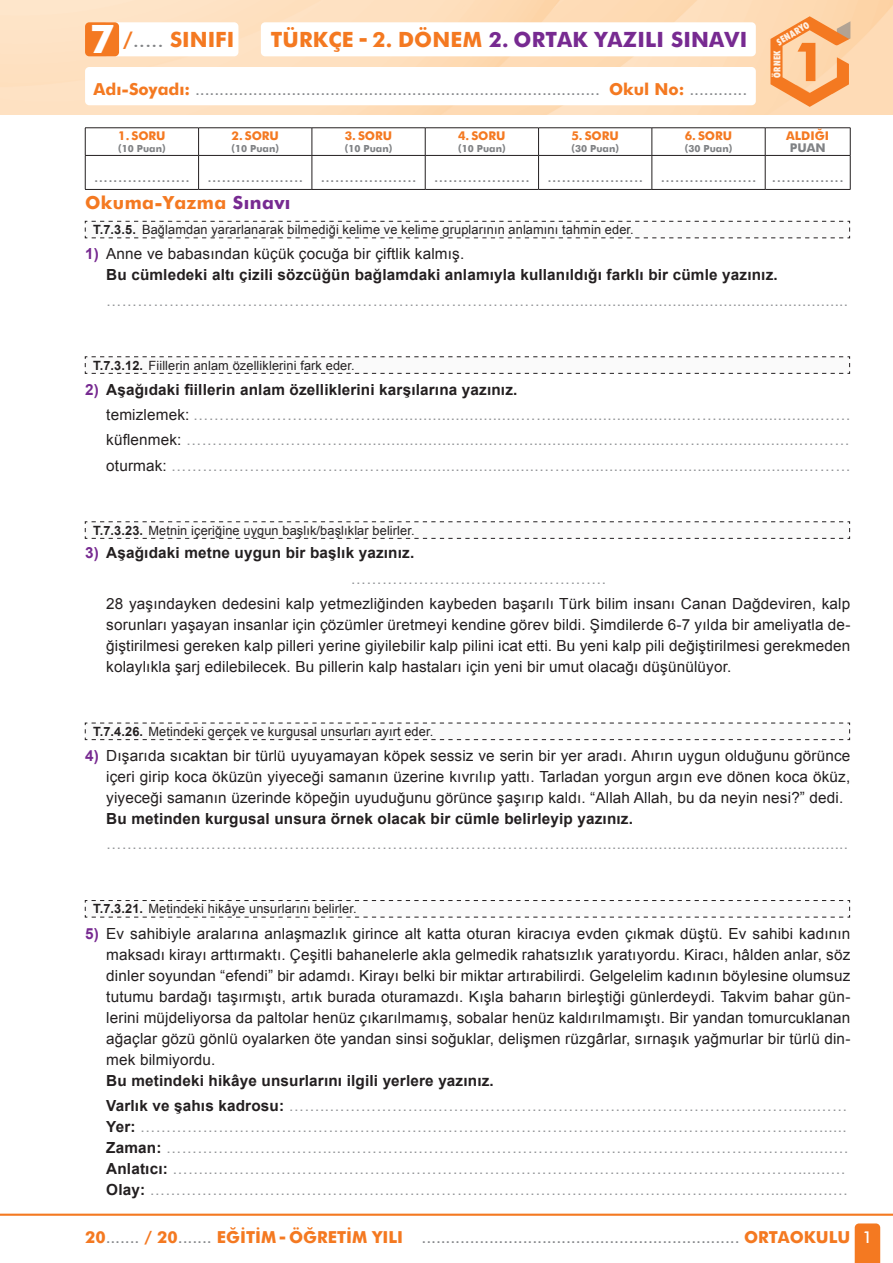
<style>
.page{position:relative;width:893px;height:1263px;background:#fff}
.page>*{position:absolute;margin:0;border:0;box-sizing:border-box;transform-origin:0 0}
.t1{font:700 54px "Futura BT";color:#f47921}
.t2{font:700 21px "Futura BT";letter-spacing:.01em;color:#772a91}
.t3{font:700 21px "Futura BT";color:#f47921}
.t4{font:700 18px "Futura BT";letter-spacing:.025em;color:#f47921}
.t5{font:500 16.5px "Futura BT";color:#808285}
.t6{font:15.3px/21px "Arial";letter-spacing:.01em;color:#231f20;text-align:justify}
.t7{font:15.3px/25.2px "Arial";letter-spacing:.01em;color:#939598}
.t8{font:700 15.3px/25.2px "Arial";letter-spacing:.01em;color:#231f20}
.t9{font:12.75px "Arial";letter-spacing:.01em;color:#231f20}
.t10{font:700 12px "Futura BT";color:#f47921}
.t11{font:700 12px "Futura BT";color:#808285}
.t12{font:700 9.75px "Futura BT";color:#808285}
.t13{font:800 condensed 9px "Futura";letter-spacing:.025em;color:#feefe1}
.s1{font-size:39px;color:#fff}
.s2{font-weight:500;color:#808285}
.s3{color:#f47921}
.s4{font-weight:700;color:#f47921}
.s5{color:#772a91}
.s6{font-weight:700}
.s7{font-weight:400}
.s8{font-weight:700;color:#772a91}
.s9{font-weight:700;color:#231f20}
.s10{color:#231f20}
.s11{font-weight:400;color:#939598}
.s12{color:#fff}
</style>
<div class="page">
<hr style="left:0;top:1213px;width:893px;height:3px;background:#f47921">
<svg style="left:855px;top:1223px;width:25px;height:40px"></svg>
<svg style="left:770px;top:16px;width:80px;height:91px;background:#f8b67d"></svg>
<div style="left:85px;top:22px;width:34px;height:34px;background:#f47921;border-radius:4px"></div>
<svg style="left:85px;top:221px;width:765px;height:18px"></svg>
<svg style="left:85px;top:356px;width:765px;height:18px"></svg>
<svg style="left:85px;top:900px;width:765px;height:18px"></svg>
<svg style="left:85px;top:521px;width:765px;height:18px"></svg>
<svg style="left:85px;top:723px;width:765px;height:17px"></svg>
<svg style="left:85px;top:128px;width:766px;height:27px"></svg>
<hr style="left:85px;top:155px;width:114px;height:1px;background:#231f20">
<hr style="left:85px;top:156px;width:1px;height:33px;background:#231f20">
<hr style="left:199px;top:155px;width:113px;height:1px;background:#231f20">
<hr style="left:198px;top:156px;width:1px;height:33px;background:#231f20">
<hr style="left:312px;top:155px;width:113px;height:1px;background:#231f20">
<hr style="left:312px;top:156px;width:1px;height:33px;background:#231f20">
<hr style="left:425px;top:155px;width:114px;height:1px;background:#231f20">
<hr style="left:425px;top:156px;width:1px;height:33px;background:#231f20">
<hr style="left:539px;top:155px;width:113px;height:1px;background:#231f20">
<hr style="left:538px;top:156px;width:1px;height:33px;background:#231f20">
<hr style="left:652px;top:155px;width:113px;height:1px;background:#231f20">
<hr style="left:652px;top:156px;width:1px;height:33px;background:#231f20">
<hr style="left:765px;top:155px;width:85px;height:1px;background:#231f20">
<hr style="left:765px;top:156px;width:1px;height:33px;background:#231f20">
<hr style="left:850px;top:156px;width:1px;height:33px;background:#231f20">
<hr style="left:85px;top:189px;width:114px;height:1px;background:#231f20">
<hr style="left:199px;top:189px;width:113px;height:1px;background:#231f20">
<hr style="left:312px;top:189px;width:113px;height:1px;background:#231f20">
<hr style="left:425px;top:189px;width:114px;height:1px;background:#231f20">
<hr style="left:539px;top:189px;width:113px;height:1px;background:#231f20">
<hr style="left:652px;top:189px;width:113px;height:1px;background:#231f20">
<hr style="left:765px;top:189px;width:85px;height:1px;background:#231f20">
<h2 class="t3" style="left:90px;top:26px;width:146px"><span class="s1">7</span> /<span class="s2">.....</span> SINIFI</h2>
<h2 class="t2" style="left:271px;top:26px;width:478px"><span class="s3">TÜRKÇE - 2. DÖNEM</span> 2. ORTAK YAZILI SINAVI</h2>
<p class="t5" style="left:94px;top:79px;width:655px"><span class="s4">Adı-Soyadı:</span> .................................................................................... <span class="s4">Okul No:</span> ............</p>
<p class="t13" style="left:774px;top:38px;width:38px;rotate:-31deg">SENARYO</p>
<h1 class="t1" style="left:793px;top:29px;width:35px">1</h1>
<p class="t13" style="left:771px;top:78px;width:29px;rotate:-90deg">ÖRNEK</p>
<p class="t10" style="left:786px;top:129px;width:44px">ALDIĞI</p>
<p class="t11" style="left:790px;top:141px;width:37px">PUAN</p>
<p class="t5" style="left:94px;top:166px;width:752px">.................... .................... .................... .................... .................... .................... ...............</p>
<p class="t10" style="left:118px;top:129px;width:49px">1. SORU</p>
<p class="t12" style="left:118px;top:143px;width:49px">(10 Puan)</p>
<p class="t10" style="left:231px;top:129px;width:49px">2. SORU</p>
<p class="t12" style="left:232px;top:143px;width:49px">(10 Puan)</p>
<p class="t10" style="left:345px;top:129px;width:49px">3. SORU</p>
<p class="t12" style="left:345px;top:143px;width:49px">(10 Puan)</p>
<p class="t10" style="left:458px;top:129px;width:49px">4. SORU</p>
<p class="t12" style="left:458px;top:143px;width:49px">(10 Puan)</p>
<p class="t10" style="left:571px;top:129px;width:49px">5. SORU</p>
<p class="t12" style="left:571px;top:143px;width:49px">(30 Puan)</p>
<p class="t10" style="left:685px;top:129px;width:49px">6. SORU</p>
<p class="t12" style="left:685px;top:143px;width:49px">(30 Puan)</p>
<p class="t4" style="left:85px;top:191px;width:207px">Okuma-Yazma <span class="s5">Sınavı</span></p>
<p class="t9" style="left:93px;top:221px;width:542px"><span class="s6">T.7.3.5.</span> Bağlamdan yararlanarak bilmediği kelime ve kelime gruplarının anlamını tahmin eder.</p>
<p class="t8" style="left:106px;top:244px;width:673px;line-height:21px;text-indent:-21px"><span class="s5">1)</span> <span class="s7">Anne ve babasından küçük çocuğa bir çiftlik kalmış.<br></span>Bu cümledeki altı çizili sözcüğün bağlamdaki anlamıyla kullanıldığı farklı bir cümle yazınız.</p>
<p class="t7" style="left:106px;top:288px;width:743px">……………………………………………………………………………..............................................................</p>
<p class="t9" style="left:93px;top:357px;width:263px"><span class="s6">T.7.3.12.</span> Fiillerin anlam özelliklerini fark eder.</p>
<p class="t7" style="left:106px;top:377px;width:746px;text-indent:-21px"><span class="s8">2)</span> <span class="s9">Aşağıdaki fiillerin anlam özelliklerini karşılarına yazınız.<br></span><span class="s10">temizlemek:</span> ………………………………..............................…….............................……......................…… <span class="s10">küflenmek:</span> ……………………………..............................……................…............……....................….…… <span class="s10">oturmak:</span> ……………………………………................................………...............................................………</p>
<p class="t9" style="left:93px;top:522px;width:323px"><span class="s6">T.7.3.23.</span> Metnin içeriğine uygun başlık/başlıklar belirler.</p>
<p class="t8" style="left:351px;top:541px;width:257px;text-indent:-266px"><span class="s5">3)</span> Aşağıdaki metne uygun bir başlık yazınız. <span class="s11">………………………………………….</span></p>
<p class="t6" style="left:106px;top:593px;width:746px">28 yaşındayken dedesini kalp yetmezliğinden kaybeden başarılı Türk bilim insanı Canan Dağdeviren, kalp sorunları yaşayan insanlar için çözümler üretmeyi kendine görev bildi. Şimdilerde 6-7 yılda bir ameliyatla de&shy;ğiştirilmesi gereken kalp pilleri yerine giyilebilir kalp pilini icat etti. Bu yeni kalp pili değiştirilmesi gerekmeden kolaylıkla şarj edilebilecek. Bu pillerin kalp hastaları için yeni bir umut olacağı düşünülüyor.</p>
<p class="t9" style="left:93px;top:723px;width:342px"><span class="s6">T.7.4.26.</span> Metindeki gerçek ve kurgusal unsurları ayırt eder.</p>
<p class="t6" style="left:106px;top:745px;width:746px;text-indent:-21px"><span class="s8">4)</span> Dışarıda sıcaktan bir türlü uyuyamayan köpek sessiz ve serin bir yer aradı. Ahırın uygun olduğunu görünce içeri girip koca öküzün yiyeceği samanın üzerine kıvrılıp yattı. Tarladan yorgun argın eve dönen koca öküz, yiyeceği samanın üzerinde köpeğin uyuduğunu görünce şaşırıp kaldı. “Allah Allah, bu da neyin nesi?” dedi.</p>
<p class="t8" style="left:106px;top:807px;width:528px">Bu metinden kurgusal unsura örnek olacak bir cümle belirleyip yazınız.</p>
<p class="t7" style="left:106px;top:832px;width:743px">……………………………………..………………………………………............................................................</p>
<p class="t9" style="left:93px;top:901px;width:265px"><span class="s6">T.7.3.21.</span> Metindeki hikâye unsurlarını belirler.</p>
<p class="t6" style="left:106px;top:923px;width:746px;text-indent:-21px"><span class="s8">5)</span> Ev sahibiyle aralarına anlaşmazlık girince alt katta oturan kiracıya evden çıkmak düştü. Ev sahibi kadının maksadı kirayı arttırmaktı. Çeşitli bahanelerle akla gelmedik rahatsızlık yaratıyordu. Kiracı, hâlden anlar, söz dinler soyundan “efendi” bir adamdı. Kirayı belki bir miktar artırabilirdi. Gelgelelim kadının böylesine olumsuz tutumu bardağı taşırmıştı, artık burada oturamazdı. Kışla baharın birleştiği günlerdeydi. Takvim bahar gün&shy;lerini müjdeliyorsa da paltolar henüz çıkarılmamış, sobalar henüz kaldırılmamıştı. Bir yandan tomurcuklanan ağaçlar gözü gönlü oyalarken öte yandan sinsi soğuklar, delişmen rüzgârlar, sırnaşık yağmurlar bir türlü din&shy;mek bilmiyordu.</p>
<p class="t8" style="left:106px;top:1068px;width:743px">Bu metindeki hikâye unsurlarını ilgili yerlere yazınız.<br>Varlık ve şahıs kadrosu: <span class="s11">……..………………..…………………………………………………………….....……</span></p>
<p class="t7" style="left:106px;top:1116px;width:744px;line-height:21px"><span class="s9">Yer:</span> ……………………………………………….…………………………………………………………………......<br><span class="s9">Zaman:</span> ………………………….....…………..………………………………………………………………….....… <span class="s9">Anlatıcı:</span> ……..……………………………….………………………………………………………………….......… <span class="s9">Olay:</span> ………………………………………..………………………………………………………………........…..…</p>
<p class="t5" style="left:85px;top:1227px;width:789px"><span class="s4">20</span>....... <span class="s4">/ 20</span>....... <span class="s4">EĞİTİM - ÖĞRETİM YILI</span> .................................................................. <span class="s4">ORTAOKULU</span> <span class="s12">1</span></p>
</div>
